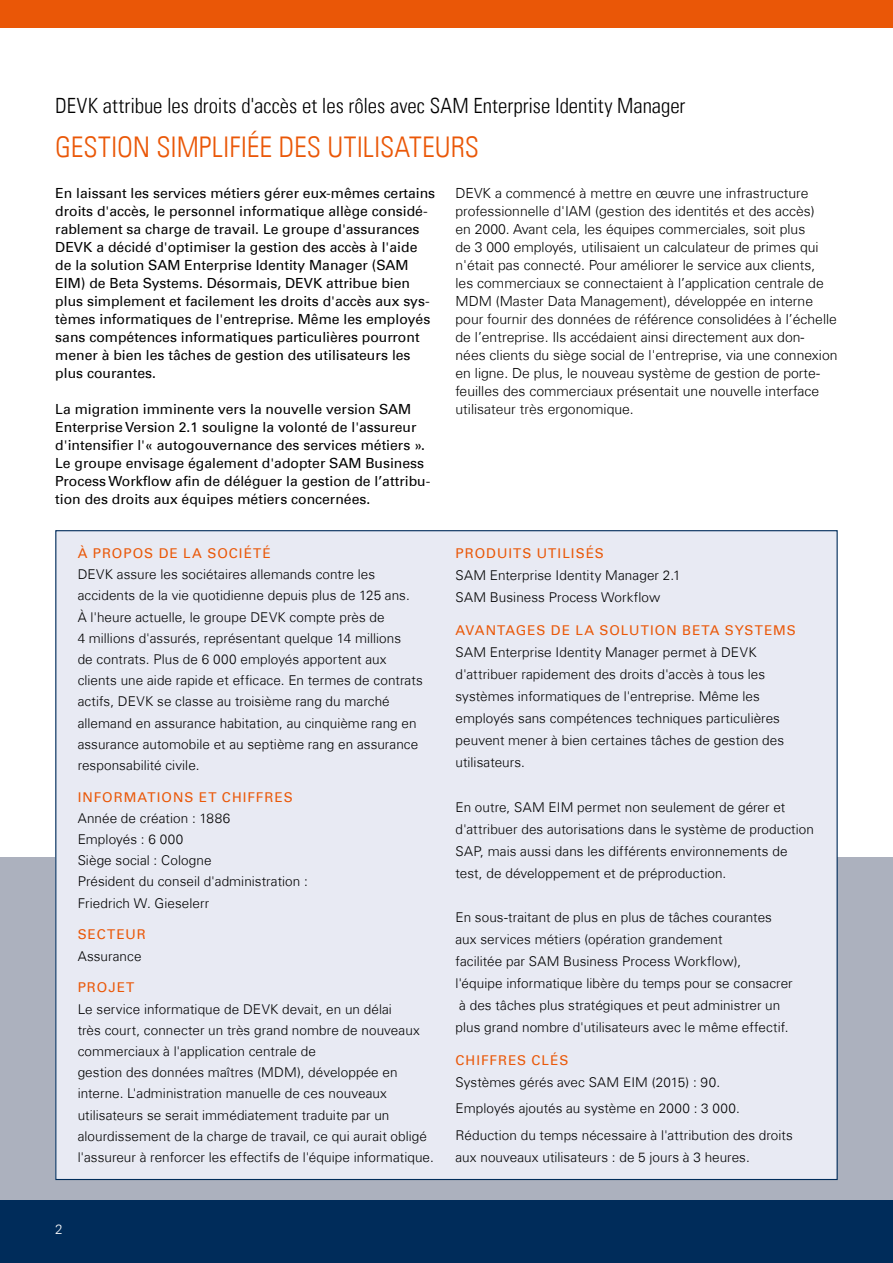
<style>
.page{position:relative;width:893px;height:1263px;background:#fff}
.page>*{position:absolute;margin:0;border:0;box-sizing:border-box;transform-origin:0 0}
.t1{font:28.5px "Univers Com 47 Light Cond";color:#ea5707}
.t2{font:21px "Univers Com 47 Light Cond";color:#000}
.t3{font:13.95px/18px "Univers Com 55 Roman";color:#000}
.t4{font:300 13.95px/18px "Univers Com 45";color:#000}
.t5{font:300 13.5px/21.1px "Univers Com 45";letter-spacing:.005em;color:#000}
.t6{font:13.5px "Univers Com 55 Roman";letter-spacing:.075em;color:#ea5707}
.t7{font:300 13.5px "Univers Com 45";color:#fff}
</style>
<div class="page">
<div style="left:0;top:1200px;width:893px;height:63px;background:#002c5a"></div>
<div style="left:0;top:0;width:893px;height:28px;background:#ea5707"></div>
<div style="left:0;top:857px;width:893px;height:343px;background:#acb1be"></div>
<div style="left:56px;top:531px;width:781px;height:648px;background:#e8eaf3"></div>
<h2 class="t2" style="left:55px;top:93px;width:632px">DEVK attribue les droits d'accès et les rôles avec SAM Enterprise Identity Manager</h2>
<h1 class="t1" style="left:55px;top:130px;width:425px">GESTION SIMPLIFIÉE DES UTILISATEURS</h1>
<p class="t3" style="left:55px;top:184px;width:381px">En laissant les services métiers gérer eux-mêmes certains droits d'accès, le personnel informatique allège considé&shy;rablement sa charge de travail. Le groupe d'assurances DEVK a décidé d'optimiser la gestion des accès à l'aide de la solution SAM Enterprise Identity Manager (SAM EIM) de Beta Systems. Désormais, DEVK attribue bien plus simplement et facilement les droits d'accès aux sys&shy;tèmes informatiques de l'entreprise. Même les employés sans compétences informatiques particulières pourront mener à bien les tâches de gestion des utilisateurs les plus courantes.</p>
<p class="t3" style="left:55px;top:400px;width:377px">La migration imminente vers la nouvelle version SAM Enterprise Version 2.1 souligne la volonté de l'assureur d'intensifier l'« autogouvernance des services métiers ».<br>Le groupe envisage également d'adopter SAM Business Process Workflow afin de déléguer la gestion de l’attribu&shy;tion des droits aux équipes métiers concernées.</p>
<p class="t4" style="left:455px;top:184px;width:383px">DEVK a commencé à mettre en œuvre une infrastructure professionnelle d'IAM (gestion des identités et des accès)<br>en 2000. Avant cela, les équipes commerciales, soit plus<br>de 3 000 employés, utilisaient un calculateur de primes qui n'était pas connecté. Pour améliorer le service aux clients,<br>les commerciaux se connectaient à l’application centrale de MDM (Master Data Management), développée en interne pour fournir des données de référence consolidées à l’échelle de l’entreprise. Ils accédaient ainsi directement aux don&shy;nées clients du siège social de l'entreprise, via une connexion en ligne. De plus, le nouveau système de gestion de porte&shy;feuilles des commerciaux présentait une nouvelle interface utilisateur très ergonomique.</p>
<p class="t6" style="left:78px;top:545px;width:195px">À PROPOS DE LA SOCIÉTÉ</p>
<p class="t5" style="left:78px;top:564px;width:347px">DEVK assure les sociétaires allemands contre les accidents de la vie quotidienne depuis plus de 125 ans.<br>À l'heure actuelle, le groupe DEVK compte près de<br>4 millions d'assurés, représentant quelque 14 millions<br>de contrats. Plus de 6 000 employés apportent aux clients une aide rapide et efficace. En termes de contrats actifs, DEVK se classe au troisième rang du marché allemand en assurance habitation, au cinquième rang en assurance automobile et au septième rang en assurance responsabilité civile.</p>
<p class="t6" style="left:78px;top:789px;width:217px">INFORMATIONS ET CHIFFRES</p>
<p class="t5" style="left:78px;top:807px;width:232px">Année de création : 1886<br>Employés : 6 000<br>Siège social : Cologne<br>Président du conseil d'administration :<br>Friedrich W. Gieselerr</p>
<p class="t6" style="left:78px;top:926px;width:70px">SECTEUR</p>
<p class="t5" style="left:78px;top:945px;width:65px">Assurance</p>
<p class="t6" style="left:78px;top:979px;width:58px">PROJET</p>
<p class="t5" style="left:78px;top:998px;width:358px">Le service informatique de DEVK devait, en un délai<br>très court, connecter un très grand nombre de nouveaux commerciaux à l'application centrale de<br>gestion des données maîtres (MDM), développée en interne. L'administration manuelle de ces nouveaux utilisateurs se serait immédiatement traduite par un alourdissement de la charge de travail, ce qui aurait obligé l'assureur à renforcer les effectifs de l'équipe informatique.</p>
<p class="t6" style="left:455px;top:545px;width:150px">PRODUITS UTILISÉS</p>
<p class="t5" style="left:455px;top:564px;width:227px;line-height:22px">SAM Enterprise Identity Manager 2.1<br>SAM Business Process Workflow</p>
<p class="t6" style="left:455px;top:622px;width:342px">AVANTAGES DE LA SOLUTION BETA SYSTEMS</p>
<p class="t5" style="left:455px;top:641px;width:330px;line-height:22px">SAM Enterprise Identity Manager permet à DEVK d'attribuer rapidement des droits d'accès à tous les systèmes informatiques de l'entreprise. Même les employés sans compétences techniques particulières peuvent mener à bien certaines tâches de gestion des utilisateurs.</p>
<p class="t5" style="left:455px;top:796px;width:360px;line-height:22px">En outre, SAM EIM permet non seulement de gérer et d'attribuer des autorisations dans le système de production SAP, mais aussi dans les différents environnements de test, de développement et de préproduction.</p>
<p class="t5" style="left:455px;top:906px;width:339px;line-height:22px">En sous-traitant de plus en plus de tâches courantes aux services métiers (opération grandement<br>facilitée par SAM Business Process Workflow),<br>l'équipe informatique libère du temps pour se consacrer à des tâches plus stratégiques et peut administrer un plus grand nombre d'utilisateurs avec le même effectif.</p>
<p class="t6" style="left:455px;top:1052px;width:114px">CHIFFRES CLÉS</p>
<p class="t5" style="left:455px;top:1069px;width:339px;line-height:26.4px">Systèmes gérés avec SAM EIM (2015) : 90.<br>Employés ajoutés au système en 2000 : 3 000.<br>Réduction du temps nécessaire à l'attribution des droits</p>
<p class="t5" style="left:455px;top:1146px;width:296px">aux nouveaux utilisateurs : de 5 jours à 3 heures.</p>
<p class="t7" style="left:55px;top:1221px;width:9px">2</p>
</div>
